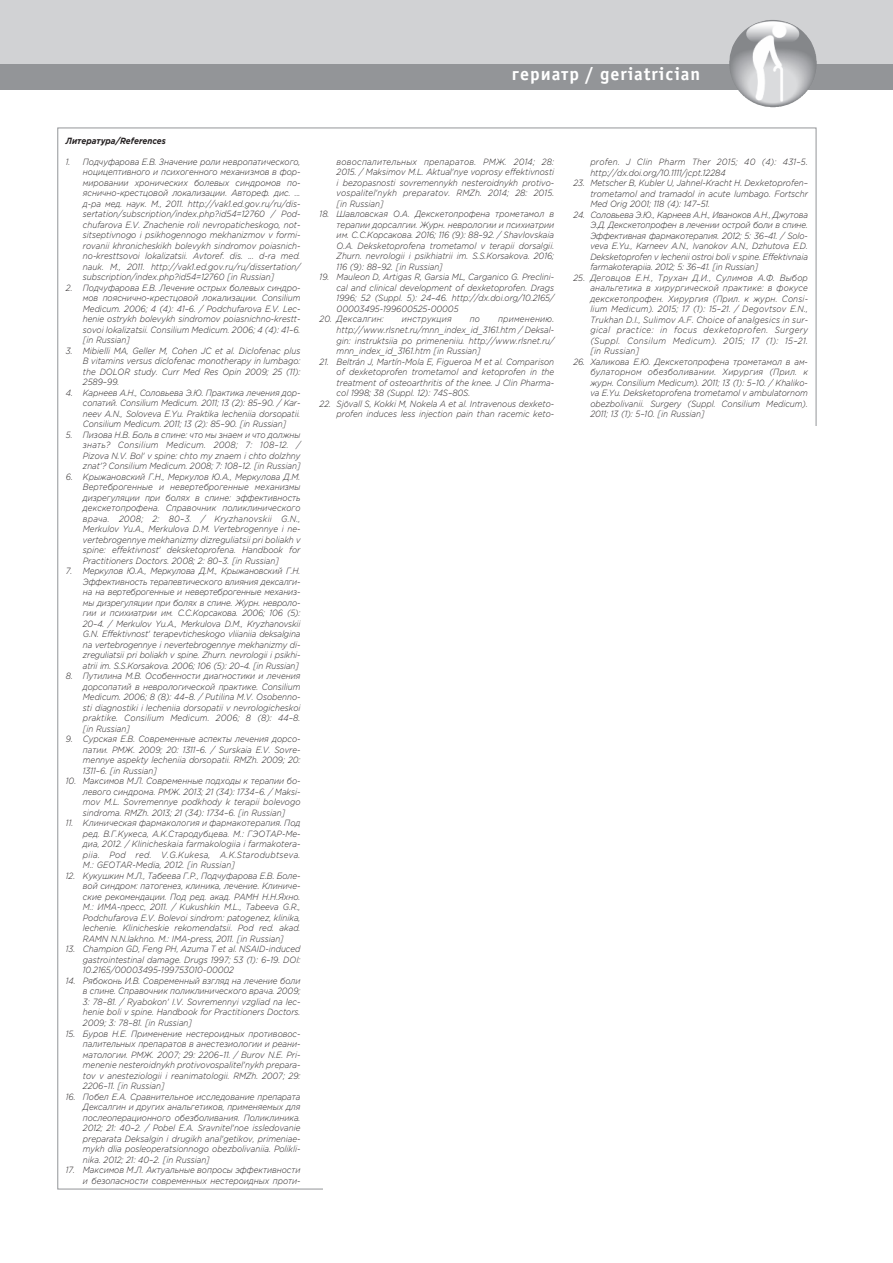
<style>
.page{position:relative;width:893px;height:1263px;background:#fff}
.page>*{position:absolute;margin:0;border:0;box-sizing:border-box;transform-origin:0 0}
.t1{font:700 18px "Officina Sans C";letter-spacing:.055em;color:#fff}
.t2{font:italic 300 9px/10.5px "Gotham Pro";color:#231f20;text-align:justify;scale:.9 1}
.t3{font:italic 300 9px/10.5px "Gotham Pro";letter-spacing:.03em;color:#231f20;scale:.9 1}
.t4{font:italic 700 9px "Gotham Pro";color:#231f20;scale:.9 1}
</style>
<div class="page">
<div style="left:0;top:0;width:893px;height:80px;background:#d1d2d4"></div>
<div style="left:0;top:64px;width:893px;height:25px;background:#939598"></div>
<img style="left:729px;top:20px;width:88px;height:87px">
<h1 class="t1" style="left:512px;top:64px;width:190px">гериатр / geriatrician</h1>
<p class="t4" style="left:66px;top:136px;width:113px">Литература/References</p>
<p class="t2" style="left:83px;top:156px;width:243px;text-indent:-17px">1. Подчуфарова Е.В. Значение роли невропатического, ноцицептивного и психогенного механизмов в фор&shy;мировании хронических болевых синдромов по&shy;яснично-крестцовой локализации. Автореф. дис. ... д-ра мед. наук. М., 2011. http://vak1.ed.gov.ru/ru/dis&shy;sertation/subscription/index.php?id54=12760 / Pod&shy;chufarova E.V. Znachenie roli nevropaticheskogo, not&shy;sitseptivnogo i psikhogennogo mekhanizmov v formi&shy;rovanii khronicheskikh bolevykh sindromov poiasnich&shy;no-kresttsovoi lokalizatsii. Avtoref. dis. ... d-ra med. nauk. M., 2011. http://vak1.ed.gov.ru/ru/dissertation/ subscription/index.php?id54=12760 [in Russian]</p>
<p class="t2" style="left:83px;top:282px;width:243px;text-indent:-17px">2. Подчуфарова Е.В. Лечение острых болевых синдро&shy;мов пояснично-крестцовой локализации. Consilium Medicum. 2006; 4 (4): 41–6. / Podchufarova E.V. Lec&shy;henie ostrykh bolevykh sindromov poiasnichno-krestt&shy;sovoi lokalizatsii. Consilium Medicum. 2006; 4 (4): 41–6. [in Russian]</p>
<p class="t2" style="left:83px;top:345px;width:243px;text-indent:-17px">3. Mibielli MA, Geller M, Cohen JC et al. Diclofenac plus B vitamins versus diclofenac monotherapy in lumbago: the DOLOR study. Curr Med Res Opin 2009; 25 (11):<br>2589–99.</p>
<p class="t2" style="left:83px;top:387px;width:243px;text-indent:-17px">4. Карнеев А.Н., Соловьева Э.Ю. Практика лечения дор&shy;сопатий. Consilium Medicum. 2011; 13 (2): 85–90. / Kar&shy;neev A.N., Soloveva E.Yu. Praktika lecheniia dorsopatii.<br>Consilium Medicum. 2011; 13 (2): 85–90. [in Russian]</p>
<p class="t2" style="left:83px;top:429px;width:243px;text-indent:-17px">5. Пизова Н.В. Боль в спине: что мы знаем и что должны знать? Consilium Medicum. 2008; 7: 108–12. / Pizova N.V. Bol' v spine: chto my znaem i chto dolzhny znat'? Consilium Medicum. 2008; 7: 108–12. [in Russian]</p>
<p class="t2" style="left:83px;top:471px;width:243px;text-indent:-17px">6. Крыжановский Г.Н., Меркулов Ю.А., Меркулова Д.М.<br>Вертеброгенные и невертеброгенные механизмы дизрегуляции при болях в спине: эффективность декскетопрофена. Справочник поликлинического врача. 2008; 2: 80–3. / Kryzhanovskii G.N., Merkulov Yu.A., Merkulova D.M. Vertebrogennye i ne&shy;vertebrogennye mekhanizmy dizreguliatsii pri boliakh v spine: effektivnost' deksketoprofena. Handbook for Practitioners Doctors. 2008; 2: 80–3. [in Russian]</p>
<p class="t2" style="left:83px;top:566px;width:243px;text-indent:-17px">7. Меркулов Ю.А., Меркулова Д.М., Крыжановский Г.Н.<br>Эффективность терапевтического влияния дексалги&shy;на на вертеброгенные и невертеброгенные механиз&shy;мы дизрегуляции при болях в спине. Журн. невроло&shy;гии и психиатрии им. С.С.Корсакова. 2006; 106 (5):<br>20–4. / Merkulov Yu.A., Merkulova D.M., Kryzhanovskii G.N. Effektivnost' terapevticheskogo vliianiia deksalgina na vertebrogennye i nevertebrogennye mekhanizmy di&shy;zreguliatsii pri boliakh v spine. Zhurn. nevrologii i psikhi&shy;atrii im. S.S.Korsakova. 2006; 106 (5): 20–4. [in Russian]</p>
<p class="t2" style="left:83px;top:671px;width:243px;text-indent:-17px">8. Путилина М.В. Особенности диагностики и лечения дорсопатий в неврологической практике. Consilium Medicum. 2006; 8 (8): 44–8. / Putilina M.V. Osobenno&shy;sti diagnostiki i lecheniia dorsopatii v nevrologicheskoi praktike. Consilium Medicum. 2006; 8 (8): 44–8. [in Russian]</p>
<p class="t2" style="left:83px;top:734px;width:243px;text-indent:-17px">9. Сурская Е.В. Современные аспекты лечения дорсо&shy;патии. РМЖ. 2009; 20: 1311–6. / Surskaia E.V. Sovre&shy;mennye aspekty lecheniia dorsopatii. RMZh. 2009; 20:<br>1311–6. [in Russian]</p>
<p class="t2" style="left:83px;top:776px;width:243px;text-indent:-17px">10. Максимов М.Л. Современные подходы к терапии бо&shy;левого синдрома. РМЖ. 2013; 21 (34): 1734–6. / Maksi&shy;mov M.L. Sovremennye podkhody k terapii bolevogo sindroma. RMZh. 2013; 21 (34): 1734–6. [in Russian]</p>
<p class="t2" style="left:83px;top:818px;width:243px;text-indent:-17px">11. Клиническая фармакология и фармакотерапия. Под ред. В.Г.Кукеса, А.К.Стародубцева. М.: ГЭОТАР-Ме&shy;диа, 2012. / Klinicheskaia farmakologiia i farmakotera&shy;piia. Pod red. V.G.Kukesa, A.K.Starodubtseva.<br>M.: GEOTAR-Media, 2012. [in Russian]</p>
<p class="t2" style="left:83px;top:870px;width:243px;text-indent:-17px">12. Кукушкин М.Л., Табеева Г.Р., Подчуфарова Е.В. Боле&shy;вой синдром: патогенез, клиника, лечение. Клиниче&shy;ские рекомендации. Под ред. акад. РАМН Н.Н.Яхно.<br>М.: ИМА-пресс, 2011. / Kukushkin M.L., Tabeeva G.R., Podchufarova E.V. Bolevoi sindrom: patogenez, klinika, lechenie. Klinicheskie rekomendatsii. Pod red. akad.<br>RAMN N.N.Iakhno. M.: IMA-press, 2011. [in Russian]</p>
<p class="t2" style="left:83px;top:944px;width:243px;text-indent:-17px">13. Champion GD, Feng PH, Azuma T et al. NSAID-induced gastrointestinal damage. Drugs 1997; 53 (1): 6–19. DOI:<br>10.2165/00003495-199753010-00002</p>
<p class="t2" style="left:83px;top:976px;width:243px;text-indent:-17px">14. Рябоконь И.В. Современный взгляд на лечение боли в спине. Справочник поликлинического врача. 2009; 3: 78–81. / Ryabokon' I.V. Sovremennyi vzgliad na lec&shy;henie boli v spine. Handbook for Practitioners Doctors.<br>2009; 3: 78–81. [in Russian]</p>
<p class="t2" style="left:83px;top:1028px;width:243px;text-indent:-17px">15. Буров Н.Е. Применение нестероидных противовос&shy;палительных препаратов в анестезиологии и реани&shy;матологии. РМЖ. 2007; 29: 2206–11. / Burov N.E. Pri&shy;menenie nesteroidnykh protivovospalitel'nykh prepara&shy;tov v anesteziologii i reanimatologii. RMZh. 2007; 29:<br>2206–11. [in Russian]</p>
<p class="t2" style="left:83px;top:1091px;width:243px;text-indent:-17px">16. Побел Е.А. Сравнительное исследование препарата Дексалгин и других анальгетиков, применяемых для послеоперационного обезболивания. Поликлиника.<br>2012; 21: 40–2. / Pobel E.A. Sravnitel'noe issledovanie preparata Deksalgin i drugikh anal'getikov, primeniae&shy;mykh dlia posleoperatsionnogo obezbolivaniia. Polikli&shy;nika. 2012; 21: 40–2. [in Russian]</p>
<p class="t2" style="left:66px;top:1165px;width:262px;text-align:right">17. Максимов М.Л. Актуальные вопросы эффективности и безопасности современных нестероидных проти-</p>
<p class="t2" style="left:337px;top:157px;width:243px">вовоспалительных препаратов. РМЖ. 2014; 28:<br>2015. / Maksimov M.L. Aktual'nye voprosy effektivnosti i bezopasnosti sovremennykh nesteroidnykh protivo&shy;vospalitel'nykh preparatov. RMZh. 2014; 28: 2015. [in Russian]</p>
<p class="t2" style="left:337px;top:209px;width:243px;text-indent:-17px">18. Шавловская О.А. Декскетопрофена трометамол в терапии дорсалгии. Журн. неврологии и психиатрии им. С.С.Корсакова. 2016; 116 (9): 88–92. / Shavlovskaia O.A. Deksketoprofena trometamol v terapii dorsalgii.<br>Zhurn. nevrologii i psikhiatrii im. S.S.Korsakova. 2016; 116 (9): 88–92. [in Russian]</p>
<p class="t2" style="left:337px;top:272px;width:243px;text-indent:-17px">19. Mauleon D, Artigas R, Garsia ML, Carganico G. Preclini&shy;cal and clinical development of dexketoprofen. Drags 1996; 52 (Suppl. 5): 24–46. http://dx.doi.org/10.2165/ 00003495-199600525-00005</p>
<p class="t3" style="left:320px;top:314px;width:73px">20. Дексалгин:</p>
<p class="t3" style="left:402px;top:314px;width:57px">инструкция</p>
<p class="t2" style="left:470px;top:314px;width:13px">по</p>
<p class="t2" style="left:337px;top:314px;width:243px;text-indent:162px">применению. http://www.rlsnet.ru/mnn_index_id_3161.htm / Deksal&shy;gin: instruktsiia po primeneniiu. http://www.rlsnet.ru/ mnn_index_id_3161.htm [in Russian]</p>
<p class="t2" style="left:337px;top:356px;width:243px;text-indent:-17px">21. Beltrán J, Martín-Mola E, Figueroa M et al. Comparison of dexketoprofen trometamol and ketoprofen in the treatment of osteoarthritis of the knee. J Clin Pharma&shy;col 1998; 38 (Suppl. 12): 74S–80S.</p>
<p class="t2" style="left:320px;top:398px;width:262px;text-align:right">22. Sjövall S, Kokki M, Nokela A et al. Intravenous dexketo&shy;profen induces less injection pain than racemic keto-</p>
<p class="t3" style="left:590px;top:157px;width:243px">profen. J Clin Pharm Ther 2015; 40 (4): 431–5. http://dx.doi.org/10.1111/jcpt.12284</p>
<p class="t2" style="left:590px;top:178px;width:243px;text-indent:-17px">23. Metscher B, Kubler U, Jahnel-Kracht H. Dexketoprofen– trometamol and tramadol in acute lumbago. Fortschr Med Orig 2001; 118 (4): 147–51.</p>
<p class="t2" style="left:590px;top:209px;width:243px;text-indent:-17px">24. Соловьева Э.Ю., Карнеев А.Н., Иваноков А.Н., Джутова Э.Д. Декскетопрофен в лечении острой боли в спине.<br>Эффективная фармакотерапия. 2012; 5: 36–41. / Solo&shy;veva E.Yu., Karneev A.N., Ivanokov A.N., Dzhutova E.D.<br>Deksketoprofen v lechenii ostroi boli v spine. Effektivnaia farmakoterapiia. 2012; 5: 36–41. [in Russian]</p>
<p class="t2" style="left:590px;top:272px;width:243px;text-indent:-17px">25. Деговцов Е.Н., Трухан Д.И., Сулимов А.Ф. Выбор анальгетика в хирургической практике: в фокусе декскетопрофен. Хирургия (Прил. к журн. Consi&shy;lium Medicum). 2015; 17 (1): 15–21. / Degovtsov E.N., Trukhan D.I., Sulimov A.F. Choice of analgesics in sur&shy;gical practice: in focus dexketoprofen. Surgery (Suppl. Consilum Medicum). 2015; 17 (1): 15–21. [in Russian]</p>
<p class="t2" style="left:590px;top:356px;width:243px;text-indent:-17px">26. Халикова Е.Ю. Декскетопрофена трометамол в ам&shy;булаторном обезболивании. Хирургия (Прил. к журн. Consilium Medicum). 2011; 13 (1): 5–10. / Khaliko&shy;va E.Yu. Deksketoprofena trometamol v ambulatornom obezbolivanii. Surgery (Suppl. Consilium Medicum).<br>2011; 13 (1): 5–10. [in Russian]</p>
</div>
